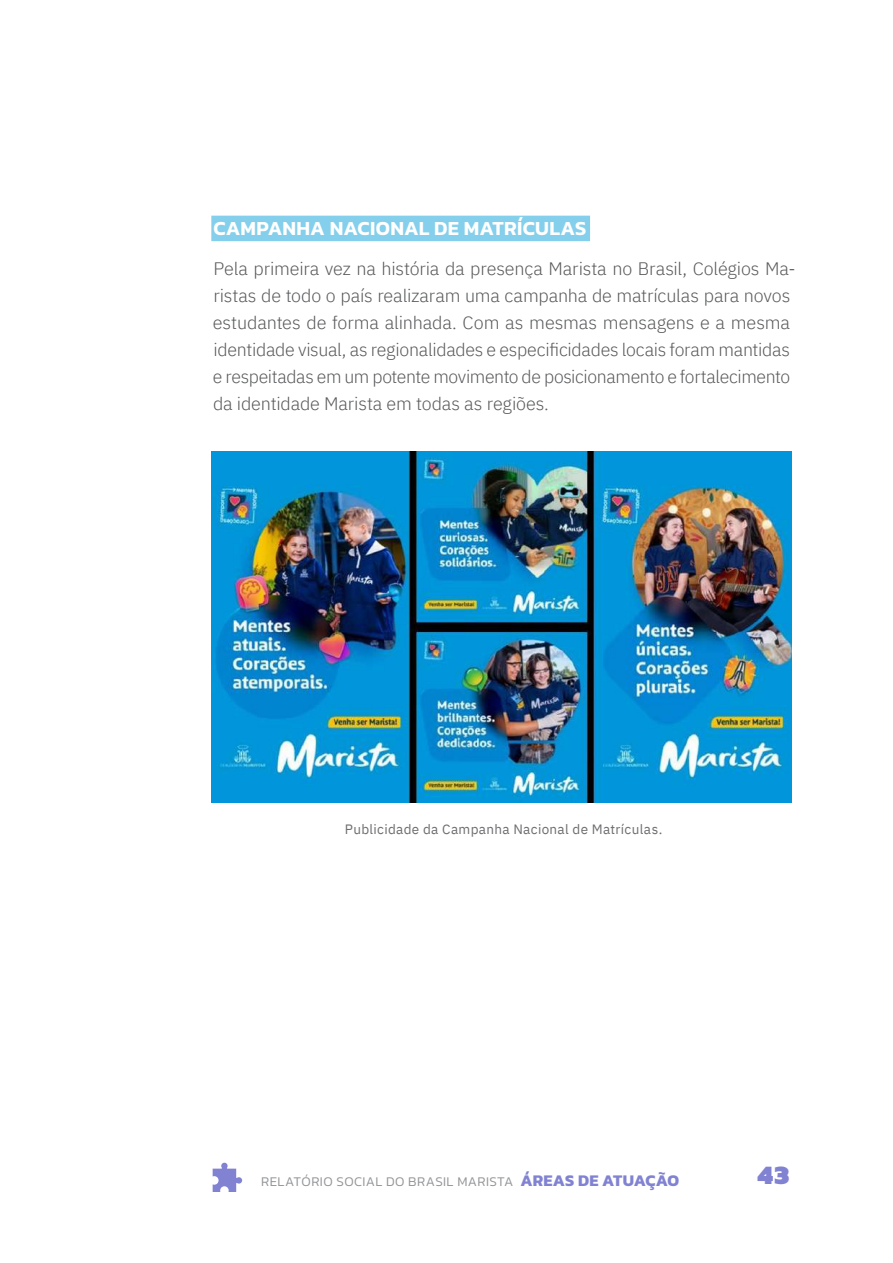
<style>
.page{position:relative;width:893px;height:1263px;background:#fff}
.page>*{position:absolute;margin:0;border:0;box-sizing:border-box;transform-origin:0 0}
.t1{font:900 27px "Kanit";color:#8183d2}
.t2{font:600 20.25px "Kanit";letter-spacing:.005em;color:#fff}
.t3{font:300 18px/27px "IBM Plex Sans";letter-spacing:-.01em;color:#57585a}
.t4{font:300 13.5px "Kanit";letter-spacing:.03em;color:#939598}
.t5{font:13.5px "IBM Plex Sans";letter-spacing:.025em;color:#6c6d70}
.s1{font-weight:700;font-size:16.5px;color:#8183d2}
</style>
<div class="page">
<svg style="left:213px;top:1163px;width:29px;height:29px"></svg>
<div style="left:211px;top:216px;width:379px;height:25px;background:#84cfeb"></div>
<img style="left:212px;top:451px;width:580px;height:352px">
<p class="t2" style="left:213px;top:213px;width:375px">CAMPANHA NACIONAL DE MATRÍCULAS</p>
<p class="t3" style="left:213px;top:253px;width:584px">Pela primeira vez na história da presença Marista no Brasil, Colégios Ma&shy;ristas de todo o país realizaram uma campanha de matrículas para novos estudantes de forma alinhada. Com as mesmas mensagens e a mesma identidade visual, as regionalidades e especificidades locais foram mantidas e respeitadas em um potente movimento de posicionamento e fortalecimento da identidade Marista em todas as regiões.</p>
<p class="t5" style="left:345px;top:818px;width:319px">Publicidade da Campanha Nacional de Matrículas.</p>
<p class="t4" style="left:261px;top:1172px;width:420px">RELATÓRIO SOCIAL DO BRASIL MARISTA <span class="s1">ÁREAS DE ATUAÇÃO</span></p>
<h1 class="t1" style="left:758px;top:1153px;width:33px">43</h1>
</div>
